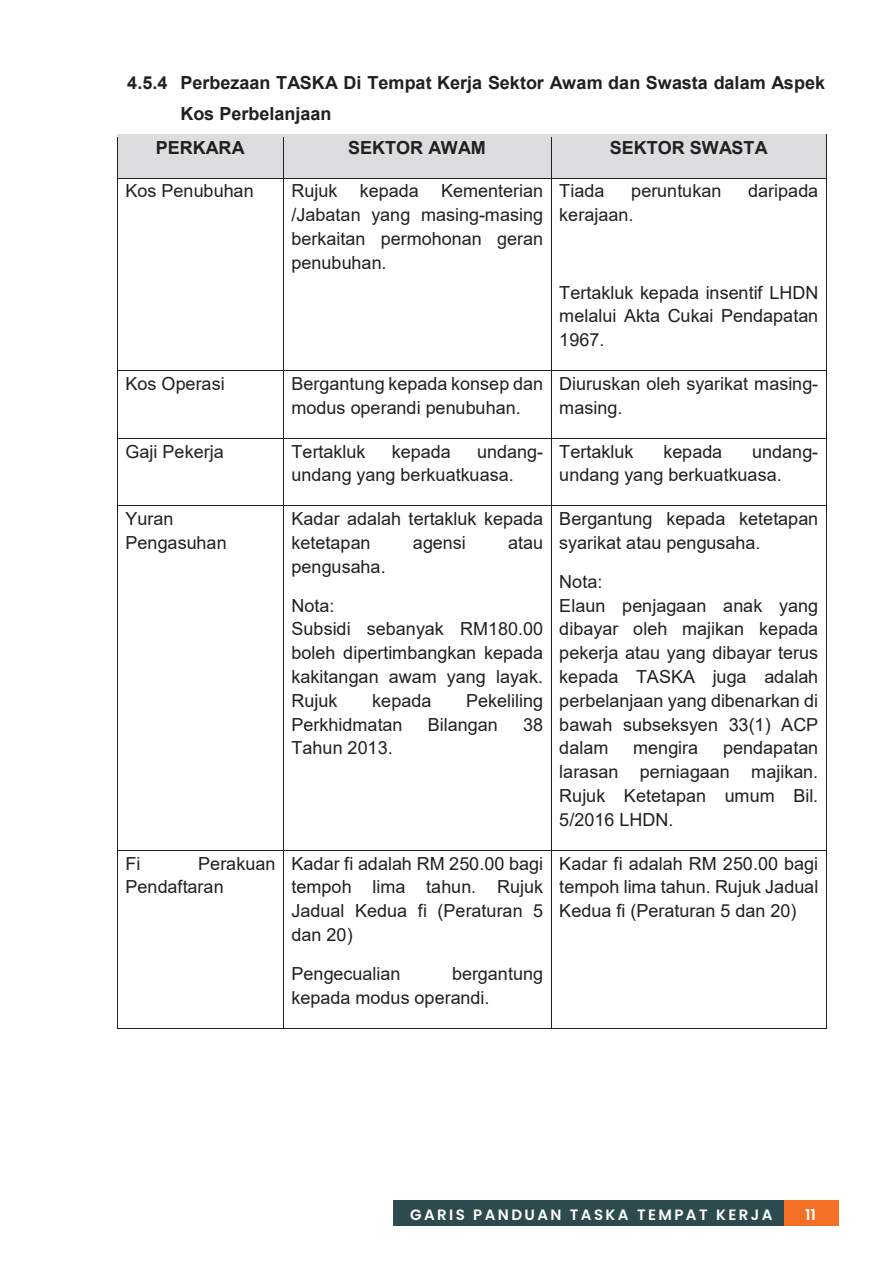
<style>
.page{position:relative;width:893px;height:1263px;background:#fff}
.page>*{position:absolute;margin:0;border:0;box-sizing:border-box;transform-origin:0 0}
.t1{font:18px/23.7px "Arial";letter-spacing:.005em;color:#231f20}
.t2{font:700 18px/30.9px "Arial";color:#231f20}
.t3{font:600 15px "Poppins";letter-spacing:.16em;color:#fff}
</style>
<div class="page">
<div style="left:783px;top:1200px;width:56px;height:26px;background:#f37024"></div>
<div style="left:393px;top:1200px;width:390px;height:26px;background:#2d4a4e"></div>
<div style="left:118px;top:135px;width:165px;height:43px;background:#dcdddf"></div>
<div style="left:284px;top:135px;width:267px;height:43px;background:#dcdddf"></div>
<div style="left:552px;top:135px;width:274px;height:43px;background:#dcdddf"></div>
<hr style="left:118px;top:134px;width:165px;height:1px;background:#231f20">
<hr style="left:284px;top:134px;width:267px;height:1px;background:#231f20">
<hr style="left:552px;top:134px;width:274px;height:1px;background:#231f20">
<hr style="left:117px;top:137px;width:1px;height:41px;background:#231f20">
<hr style="left:283px;top:137px;width:1px;height:41px;background:#231f20">
<hr style="left:551px;top:137px;width:1px;height:41px;background:#231f20">
<hr style="left:826px;top:137px;width:1px;height:41px;background:#231f20">
<hr style="left:118px;top:178px;width:165px;height:1px;background:#231f20">
<hr style="left:284px;top:178px;width:267px;height:1px;background:#231f20">
<hr style="left:552px;top:178px;width:274px;height:1px;background:#231f20">
<hr style="left:117px;top:181px;width:1px;height:189px;background:#231f20">
<hr style="left:283px;top:181px;width:1px;height:189px;background:#231f20">
<hr style="left:551px;top:181px;width:1px;height:189px;background:#231f20">
<hr style="left:826px;top:181px;width:1px;height:189px;background:#231f20">
<hr style="left:118px;top:370px;width:165px;height:1px;background:#231f20">
<hr style="left:284px;top:370px;width:267px;height:1px;background:#231f20">
<hr style="left:552px;top:370px;width:274px;height:1px;background:#231f20">
<hr style="left:117px;top:373px;width:1px;height:65px;background:#231f20">
<hr style="left:283px;top:373px;width:1px;height:65px;background:#231f20">
<hr style="left:551px;top:373px;width:1px;height:65px;background:#231f20">
<hr style="left:826px;top:373px;width:1px;height:65px;background:#231f20">
<hr style="left:118px;top:438px;width:165px;height:1px;background:#231f20">
<hr style="left:284px;top:438px;width:267px;height:1px;background:#231f20">
<hr style="left:552px;top:438px;width:274px;height:1px;background:#231f20">
<hr style="left:117px;top:441px;width:1px;height:64px;background:#231f20">
<hr style="left:283px;top:441px;width:1px;height:64px;background:#231f20">
<hr style="left:551px;top:441px;width:1px;height:64px;background:#231f20">
<hr style="left:826px;top:441px;width:1px;height:64px;background:#231f20">
<hr style="left:118px;top:505px;width:165px;height:1px;background:#231f20">
<hr style="left:284px;top:505px;width:267px;height:1px;background:#231f20">
<hr style="left:552px;top:505px;width:274px;height:1px;background:#231f20">
<hr style="left:117px;top:508px;width:1px;height:342px;background:#231f20">
<hr style="left:283px;top:508px;width:1px;height:342px;background:#231f20">
<hr style="left:551px;top:508px;width:1px;height:342px;background:#231f20">
<hr style="left:826px;top:508px;width:1px;height:342px;background:#231f20">
<hr style="left:118px;top:850px;width:165px;height:1px;background:#231f20">
<hr style="left:284px;top:850px;width:267px;height:1px;background:#231f20">
<hr style="left:552px;top:850px;width:274px;height:1px;background:#231f20">
<hr style="left:117px;top:853px;width:1px;height:175px;background:#231f20">
<hr style="left:118px;top:1028px;width:165px;height:1px;background:#231f20">
<hr style="left:283px;top:853px;width:1px;height:175px;background:#231f20">
<hr style="left:284px;top:1028px;width:267px;height:1px;background:#231f20">
<hr style="left:551px;top:853px;width:1px;height:175px;background:#231f20">
<hr style="left:552px;top:1028px;width:274px;height:1px;background:#231f20">
<hr style="left:826px;top:853px;width:1px;height:175px;background:#231f20">
<p class="t2" style="left:180px;top:67px;width:646px;text-indent:-53px">4.5.4 Perbezaan TASKA Di Tempat Kerja Sektor Awam dan Swasta dalam Aspek<br>Kos Perbelanjaan</p>
<p class="t2" style="left:156px;top:132px;width:91px">PERKARA</p>
<p class="t2" style="left:348px;top:132px;width:139px">SEKTOR AWAM</p>
<p class="t2" style="left:610px;top:132px;width:160px">SEKTOR SWASTA</p>
<p class="t1" style="left:125px;top:179px;width:130px">Kos Penubuhan</p>
<p class="t1" style="left:291px;top:179px;width:253px;text-align:justify">Rujuk kepada Kementerian /Jabatan yang masing-masing berkaitan permohonan geran penubuhan.</p>
<p class="t1" style="left:559px;top:179px;width:47px">Tiada</p>
<p class="t1" style="left:631px;top:179px;width:92px">peruntukan</p>
<p class="t1" style="left:748px;top:179px;width:72px">daripada</p>
<p class="t1" style="left:559px;top:203px;width:76px">kerajaan.</p>
<p class="t1" style="left:559px;top:280px;width:261px;text-align:justify">Tertakluk kepada insentif LHDN melalui Akta Cukai Pendapatan 1967.</p>
<p class="t1" style="left:125px;top:372px;width:101px">Kos Operasi</p>
<p class="t1" style="left:291px;top:372px;width:253px">Bergantung kepada konsep dan modus operandi penubuhan.</p>
<p class="t1" style="left:559px;top:372px;width:260px">Diuruskan oleh syarikat masing&shy;masing.</p>
<p class="t1" style="left:125px;top:439px;width:100px">Gaji Pekerja</p>
<p class="t1" style="left:291px;top:439px;width:76px">Tertakluk</p>
<p class="t1" style="left:392px;top:439px;width:60px">kepada</p>
<p class="t1" style="left:291px;top:439px;width:253px;text-indent:186px">undang&shy;undang yang berkuatkuasa.</p>
<p class="t1" style="left:559px;top:439px;width:76px">Tertakluk</p>
<p class="t1" style="left:663px;top:439px;width:60px">kepada</p>
<p class="t1" style="left:559px;top:439px;width:260px;text-indent:193px">undang&shy;undang yang berkuatkuasa.</p>
<p class="t1" style="left:125px;top:507px;width:103px">Yuran<br>Pengasuhan</p>
<p class="t1" style="left:291px;top:507px;width:253px">Kadar adalah tertakluk kepada ketetapan</p>
<p class="t1" style="left:413px;top:531px;width:54px">agensi</p>
<p class="t1" style="left:508px;top:531px;width:37px">atau</p>
<p class="t1" style="left:291px;top:547px;width:96px;line-height:38.7px">pengusaha.<br>Nota:</p>
<p class="t1" style="left:291px;top:617px;width:253px;text-align:justify">Subsidi sebanyak RM180.00 boleh dipertimbangkan kepada kakitangan awam yang layak.<br>Rujuk</p>
<p class="t1" style="left:372px;top:688px;width:61px">kepada</p>
<p class="t1" style="left:466px;top:688px;width:79px">Pekeliling</p>
<p class="t1" style="left:291px;top:712px;width:113px">Perkhidmatan</p>
<p class="t1" style="left:428px;top:712px;width:71px">Bilangan</p>
<p class="t1" style="left:523px;top:712px;width:22px">38</p>
<p class="t1" style="left:291px;top:736px;width:103px">Tahun 2013.</p>
<p class="t1" style="left:125px;top:851px;width:151px;text-indent:73px">Perakuan<br>Pendaftaran</p>
<p class="t1" style="left:291px;top:851px;width:253px;text-align:justify">Kadar fi adalah RM 250.00 bagi tempoh lima tahun. Rujuk Jadual Kedua fi (Peraturan 5 dan 20)</p>
<p class="t1" style="left:291px;top:961px;width:111px">Pengecualian</p>
<p class="t1" style="left:125px;top:851px;width:16px">Fi</p>
<p class="t1" style="left:291px;top:961px;width:253px;text-indent:161px">bergantung kepada modus operandi.</p>
<p class="t1" style="left:559px;top:507px;width:260px">Bergantung kepada ketetapan syarikat atau pengusaha.</p>
<p class="t1" style="left:559px;top:569px;width:260px">Nota:<br>Elaun penjagaan anak yang dibayar oleh majikan kepada pekerja atau yang dibayar terus kepada TASKA juga adalah perbelanjaan yang dibenarkan di bawah subseksyen 33(1) ACP dalam</p>
<p class="t1" style="left:559px;top:736px;width:260px;text-align:justify;text-indent:164px">pendapatan larasan perniagaan majikan.<br>Rujuk Ketetapan umum Bil.<br>5/2016 LHDN.</p>
<p class="t1" style="left:633px;top:736px;width:66px">mengira</p>
<p class="t1" style="left:559px;top:851px;width:261px;text-align:justify">Kadar fi adalah RM 250.00 bagi tempoh lima tahun. Rujuk Jadual Kedua fi (Peraturan 5 dan 20)</p>
<p class="t3" style="left:410px;top:1206px;width:364px">GARIS PANDUAN TASKA TEMPAT KERJA</p>
<p class="t3" style="left:805px;top:1206px;width:12px">11</p>
</div>
